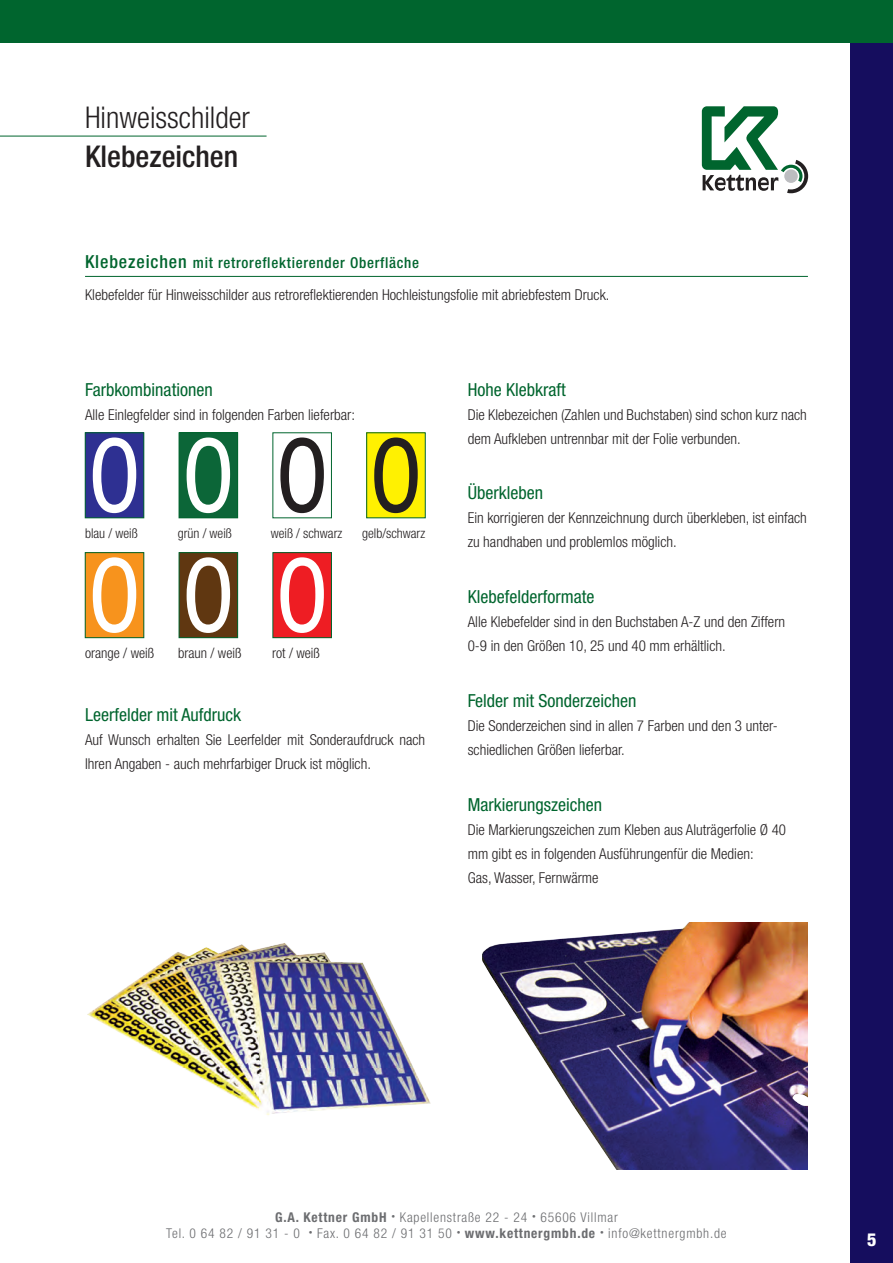
<style>
.page{position:relative;width:893px;height:1263px;background:#fff}
.page>*{position:absolute;margin:0;border:0;box-sizing:border-box;transform-origin:0 0}
.t1{font:300 condensed 30px "Helvetica Neue LT Std";color:#231f20}
.t2{font:500 condensed 30px "Helvetica Neue LT Std";color:#231f20}
.t3{font:condensed 18px "Helvetica Neue LT Std";color:#00652e}
.t4{font:800 condensed 18px "Helvetica Neue LT Std";color:#fff}
.t5{font:300 condensed 15px/24px "Helvetica Neue LT Std";color:#231f20}
.t6{font:300 condensed 14.25px "Helvetica Neue LT Std";color:#231f20}
.t7{font:300 condensed 13.5px/16.2px "Helvetica Neue LT Std";letter-spacing:.06em;color:#6c6d70;text-align:center}
.t8{font:300 condensed 13.5px "Helvetica Neue LT Std";color:#231f20}
.s1{font-weight:500;font-size:18px;color:#00652e}
.s2{font-weight:500;color:#00652e}
.s3{font-weight:700}
</style>
<div class="page">
<div style="left:850px;top:0;width:43px;height:1263px;background:#150d5e"></div>
<div style="left:0;top:0;width:893px;height:43px;background:#00652e"></div>
<svg style="left:702px;top:106px;width:106px;height:87px"></svg>
<hr style="left:0;top:136px;width:267px;height:1px;background:#00652e">
<hr style="left:85px;top:276px;width:723px;height:1px;background:#00652e">
<div style="left:85px;top:433px;width:59px;height:85px;background:#2e3092"></div>
<svg style="left:93px;top:437px;width:43px;height:76px"></svg>
<div style="left:85px;top:433px;width:59px;height:85px;border:1px solid #00652e"></div>
<div style="left:179px;top:433px;width:59px;height:85px;background:#0c6638"></div>
<svg style="left:187px;top:437px;width:43px;height:76px"></svg>
<div style="left:179px;top:433px;width:59px;height:85px;border:1px solid #00652e"></div>
<svg style="left:280px;top:437px;width:44px;height:76px"></svg>
<div style="left:273px;top:433px;width:59px;height:85px;border:1px solid #00652e"></div>
<div style="left:367px;top:433px;width:58px;height:85px;background:#fff101"></div>
<svg style="left:374px;top:437px;width:44px;height:76px"></svg>
<div style="left:366px;top:433px;width:59px;height:85px;border:1px solid #00652e"></div>
<div style="left:85px;top:553px;width:59px;height:85px;background:#f7931d"></div>
<svg style="left:93px;top:557px;width:43px;height:76px"></svg>
<div style="left:85px;top:552px;width:59px;height:86px;border:1px solid #00652e"></div>
<div style="left:179px;top:553px;width:59px;height:85px;background:#603711"></div>
<svg style="left:187px;top:557px;width:43px;height:76px"></svg>
<div style="left:179px;top:552px;width:59px;height:86px;border:1px solid #00652e"></div>
<div style="left:273px;top:553px;width:58px;height:85px;background:#ee1d23"></div>
<svg style="left:280px;top:557px;width:44px;height:76px"></svg>
<div style="left:273px;top:552px;width:59px;height:86px;border:1px solid #00652e"></div>
<img style="left:483px;top:923px;width:325px;height:246px">
<img style="left:87px;top:943px;width:344px;height:172px">
<h1 class="t1" style="left:85px;top:100px;width:166px">Hinweisschilder</h1>
<h1 class="t2" style="left:85px;top:138px;width:155px">Klebezeichen</h1>
<p class="t5" style="left:85px;top:247px;width:526px;line-height:31.8px"><span class="s1">Klebezeichen</span> <span class="s2">mit retroreflektierender Oberfläche<br></span>Klebefelder für Hinweisschilder aus retroreflektierenden Hochleistungsfolie mit abriebfestem Druck.</p>
<p class="t3" style="left:85px;top:379px;width:129px">Farbkombinationen</p>
<p class="t5" style="left:85px;top:402px;width:271px">Alle Einlegfelder sind in folgenden Farben lieferbar:</p>
<p class="t8" style="left:85px;top:526px;width:54px">blau / weiß</p>
<p class="t8" style="left:178px;top:526px;width:56px">grün / weiß</p>
<p class="t8" style="left:271px;top:526px;width:73px">weiß / schwarz</p>
<p class="t8" style="left:362px;top:526px;width:64px">gelb/schwarz</p>
<p class="t6" style="left:85px;top:645px;width:71px">orange / weiß</p>
<p class="t6" style="left:178px;top:645px;width:65px">braun / weiß</p>
<p class="t6" style="left:272px;top:645px;width:49px">rot / weiß</p>
<p class="t3" style="left:85px;top:704px;width:158px">Leerfelder mit Aufdruck</p>
<p class="t5" style="left:85px;top:727px;width:342px">Auf Wunsch erhalten Sie Leerfelder mit Sonderaufdruck nach<br>Ihren Angaben - auch mehrfarbiger Druck ist möglich.</p>
<p class="t3" style="left:468px;top:379px;width:99px">Hohe Klebkraft</p>
<p class="t5" style="left:468px;top:402px;width:341px">Die Klebezeichen (Zahlen und Buchstaben) sind schon kurz nach dem Aufkleben untrennbar mit der Folie verbunden.</p>
<p class="t3" style="left:468px;top:483px;width:77px">Überkleben</p>
<p class="t5" style="left:468px;top:506px;width:341px">Ein korrigieren der Kennzeichnung durch überkleben, ist einfach zu handhaben und problemlos möglich.</p>
<p class="t3" style="left:468px;top:586px;width:128px">Klebefelderformate</p>
<p class="t5" style="left:468px;top:610px;width:319px">Alle Klebefelder sind in den Buchstaben A-Z und den Ziffern<br>0-9 in den Größen 10, 25 und 40 mm erhältlich.</p>
<p class="t3" style="left:468px;top:690px;width:170px">Felder mit Sonderzeichen</p>
<p class="t5" style="left:468px;top:714px;width:311px">Die Sonderzeichen sind in allen 7 Farben und den 3 unter&shy;schiedlichen Größen lieferbar.</p>
<p class="t3" style="left:468px;top:794px;width:136px">Markierungszeichen</p>
<p class="t5" style="left:468px;top:817px;width:320px">Die Markierungszeichen zum Kleben aus Aluträgerfolie Ø 40 mm gibt es in folgenden Ausführungenfür die Medien:<br>Gas, Wasser, Fernwärme</p>
<p class="t7" style="left:166px;top:1208px;width:562px"><span class="s3">G.A. Kettner GmbH</span> <sup>•</sup> Kapellenstraße 22 - 24 <sup>•</sup> 65606 Villmar<br>Tel. 0 64 82 / 91 31 - 0 <sup>•</sup> Fax. 0 64 82 / 91 31 50 <sup>•</sup> <span class="s3">www.kettnergmbh.de</span> <sup>•</sup> info@kettnergmbh.de</p>
<p class="t4" style="left:867px;top:1228px;width:11px">5</p>
</div>
